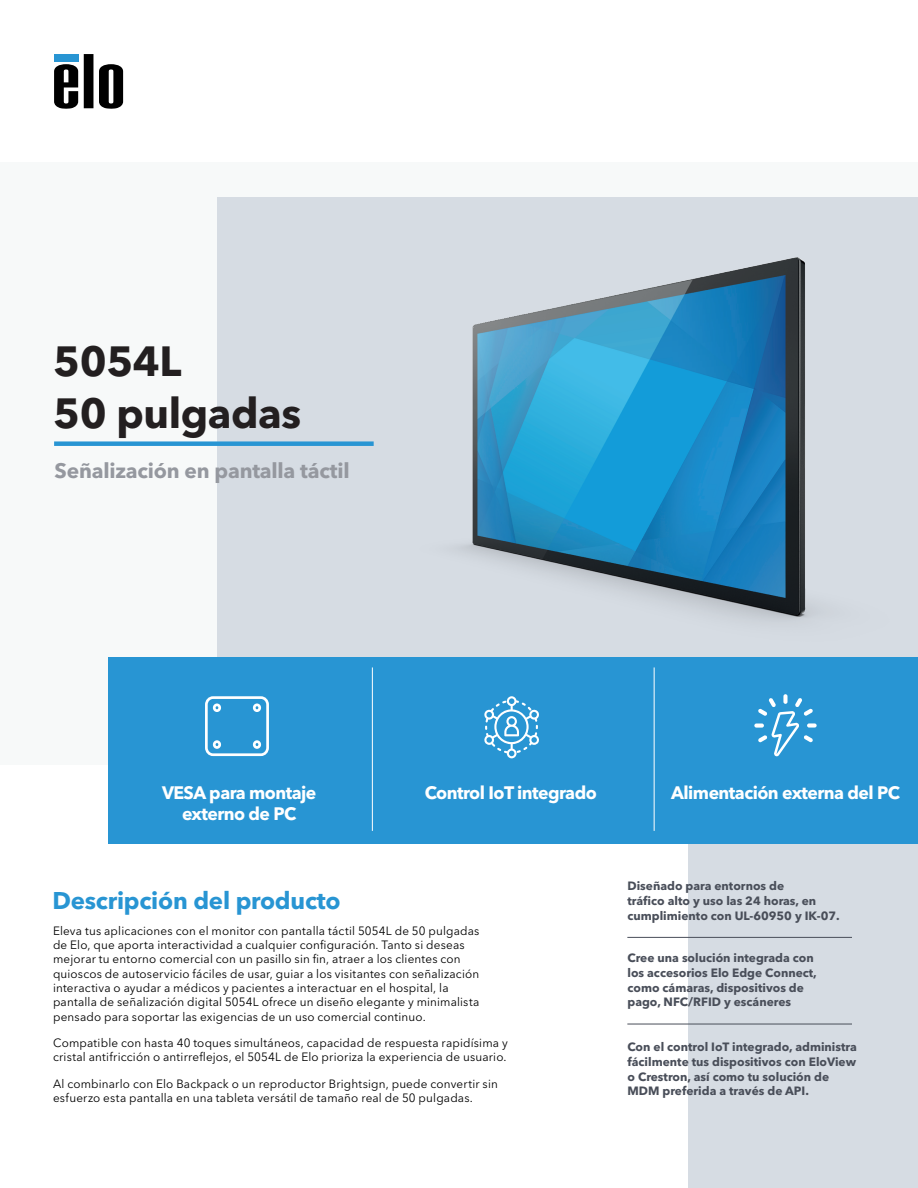
<style>
.page{position:relative;width:918px;height:1188px;background:#fff}
.page>*{position:absolute;margin:0;border:0;box-sizing:border-box;transform-origin:0 0}
.t1{font:700 41.85px/52.3px "Avenir Next LT Pro";letter-spacing:-.01em;color:#231f20}
.t2{font:700 24px "Avenir Next LT Pro";letter-spacing:-.01em;color:#2895d3}
.t3{font:700 20.85px "Avenir Next LT Pro";letter-spacing:-.01em;color:#95989f}
.t4{font:700 18px/21.5px "Avenir Next LT Pro";letter-spacing:-.03em;color:#fff;text-align:center}
.t5{font:12px/14.4px "Avenir Next LT Pro";letter-spacing:.015em;color:#000}
.t6{font:700 12px/15px "Avenir Next LT Pro";color:#494e59}
</style>
<div class="page">
<div style="left:0;top:162px;width:918px;height:603px;background:#f7f9f9"></div>
<div style="left:217px;top:197px;width:701px;height:469px;background:#d6dce3"></div>
<svg style="left:84px;top:54px;width:9px;height:54px"></svg>
<svg style="left:54px;top:64px;width:24px;height:45px"></svg>
<svg style="left:99px;top:64px;width:24px;height:45px"></svg>
<div style="left:54px;top:54px;width:24px;height:7px;background:#2895d3"></div>
<div style="left:688px;top:842px;width:230px;height:346px;background:#d6dce3"></div>
<div style="left:108px;top:657px;width:810px;height:186px;background:#2895d3"></div>
<div style="left:54px;top:441px;width:320px;height:5px;background:#2895d3"></div>
<hr style="left:372px;top:667px;width:1px;height:164px;background:#fff">
<hr style="left:654px;top:667px;width:1px;height:164px;background:#fff">
<hr style="left:627px;top:937px;width:225px;height:1px;background:#494e59">
<hr style="left:627px;top:1024px;width:225px;height:1px;background:#494e59">
<svg style="left:205px;top:696px;width:64px;height:61px"></svg>
<div style="left:807px;top:723px;width:10px;height:5px;background:#fff;border-radius:2px"></div>
<svg style="left:758px;top:725px;width:55px;height:31px"></svg>
<svg style="left:484px;top:725px;width:55px;height:33px"></svg>
<img style="left:347px;top:257px;width:471px;height:468px">
<h1 class="t1" style="left:53px;top:335px;width:250px">5054L<br>50 pulgadas</h1>
<h3 class="t3" style="left:55px;top:458px;width:296px">Señalización en pantalla táctil</h3>
<h3 class="t4" style="left:162px;top:781px;width:156px">VESA para montaje externo de PC</h3>
<h3 class="t4" style="left:425px;top:781px;width:174px">Control IoT integrado</h3>
<h3 class="t4" style="left:671px;top:781px;width:230px">Alimentación externa del PC</h3>
<h2 class="t2" style="left:52px;top:886px;width:290px">Descripción del producto</h2>
<p class="t6" style="left:627px;top:879px;width:214px">Diseñado para entornos de<br>tráfico alto y uso las 24 horas, en cumplimiento con UL-60950 y IK-07.</p>
<p class="t6" style="left:627px;top:950px;width:191px">Cree una solución integrada con los accesorios Elo Edge Connect, como cámaras, dispositivos de pago, NFC/RFID y escáneres</p>
<p class="t6" style="left:627px;top:1039px;width:231px">Con el control IoT integrado, administra fácilmente tus dispositivos con EloView o Crestron, así como tu solución de MDM preferida a través de API.</p>
<p class="t5" style="left:53px;top:923px;width:428px">Eleva tus aplicaciones con el monitor con pantalla táctil 5054L de 50 pulgadas de Elo, que aporta interactividad a cualquier configuración. Tanto si deseas mejorar tu entorno comercial con un pasillo sin fin, atraer a los clientes con quioscos de autoservicio fáciles de usar, guiar a los visitantes con señalización interactiva o ayudar a médicos y pacientes a interactuar en el hospital, la pantalla de señalización digital 5054L ofrece un diseño elegante y minimalista pensado para soportar las exigencias de un uso comercial continuo.</p>
<p class="t5" style="left:53px;top:1036px;width:456px">Compatible con hasta 40 toques simultáneos, capacidad de respuesta rapidísima y cristal antifricción o antirreflejos, el 5054L de Elo prioriza la experiencia de usuario.</p>
<p class="t5" style="left:53px;top:1076px;width:446px">Al combinarlo con Elo Backpack o un reproductor Brightsign, puede convertir sin esfuerzo esta pantalla en una tableta versátil de tamaño real de 50 pulgadas.</p>
</div>
